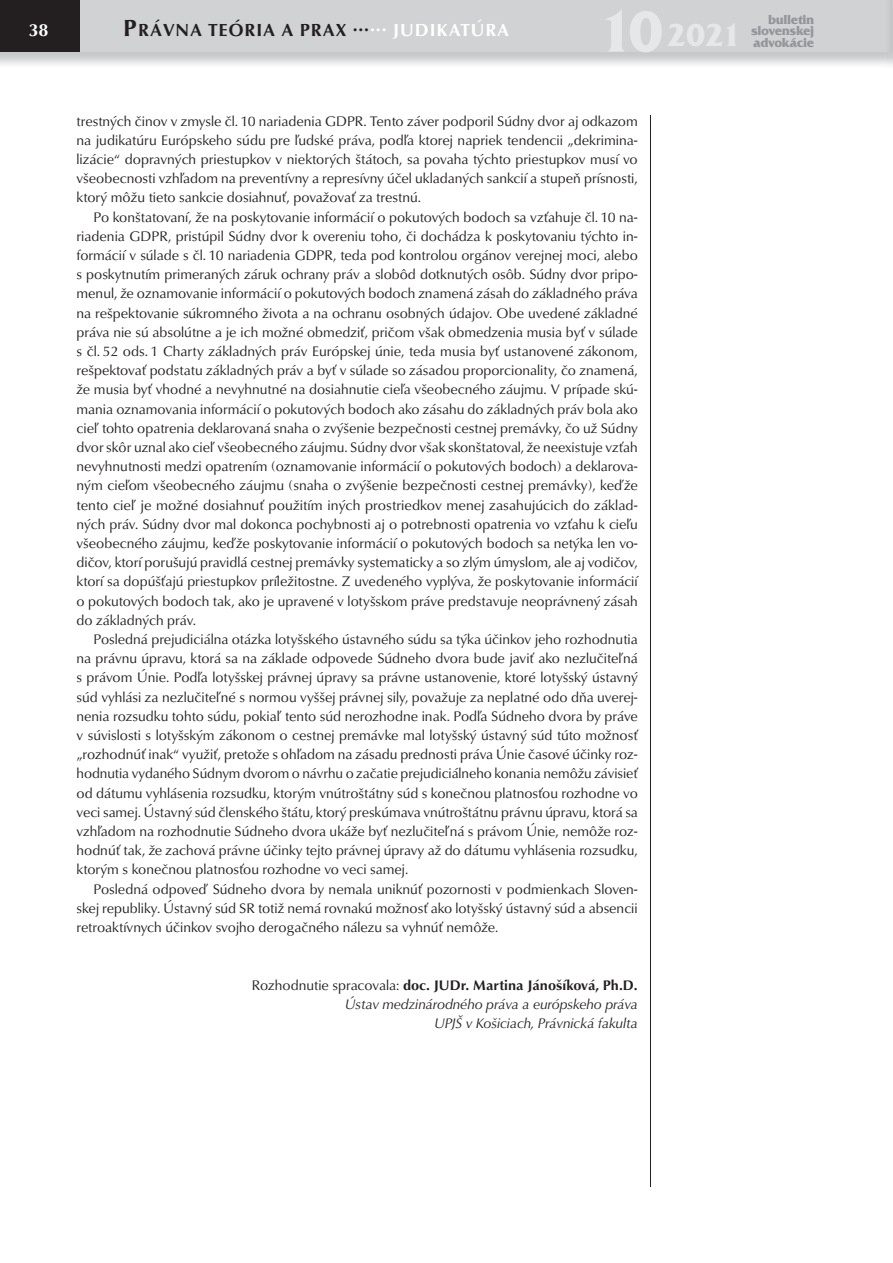
<style>
.page{position:relative;width:893px;height:1263px;background:#fff}
.page>*{position:absolute;margin:0;border:0;box-sizing:border-box;transform-origin:0 0}
.t1{font:700 33px "Friz Qua Itc TEE";color:#e6e7e9}
.t2{font:700 18px "URW Classico TEE";letter-spacing:.05em;color:#231f20}
.t3{font:700 18px "URW Classico TEE";color:#fff}
.t4{font:14.25px/19.2px "URW Classico TEE";color:#231f20;text-align:justify}
.t5{font:italic 14.25px/19.2px "URW Classico TEE";color:#231f20;text-align:right}
.t6{font:700 13.5px/11.2px "Friz Qua Itc TEE";letter-spacing:-.025em;color:#939598;text-align:right}
.s1{font-size:60px}
.s2{font-size:24px}
.s3{color:#fff}
.s4{font-style:normal}
.s5{font-weight:700;font-style:normal}
</style>
<div class="page">
<div style="left:0;top:0;width:893px;height:52px;background:#d1d2d4"></div>
<div style="left:0;top:0;width:79px;height:52px;background:#231f20"></div>
<hr style="left:650px;top:115px;width:1px;height:1071px;background:#231f20">
<h1 class="t1" style="left:598px;top:23px;width:145px"><span class="s1">10</span>2021</h1>
<p class="t3" style="left:28px;top:22px;width:22px">38</p>
<p class="t6" style="left:751px;top:15px;width:65px">bulletin slovenskej</p>
<p class="t2" style="left:123px;top:22px;width:387px"><span class="s2">P</span>RÁVNA TEÓRIA A PRAX ...<sup>...</sup> <span class="s3">JUDIKATÚRA</span></p>
<p class="t6" style="left:753px;top:38px;width:63px">advokácie</p>
<p class="t4" style="left:77px;top:113px;width:563px">trestných činov v zmysle čl. 10 nariadenia GDPR. Tento záver podporil Súdny dvor aj odkazom na judikatúru Európskeho súdu pre ľudské práva, podľa ktorej napriek tendencii „dekrimina&shy;lizácie“ dopravných priestupkov v niektorých štátoch, sa povaha týchto priestupkov musí vo všeobecnosti vzhľadom na preventívny a represívny účel ukladaných sankcií a stupeň prísnosti, ktorý môžu tieto sankcie dosiahnuť, považovať za trestnú.</p>
<p class="t4" style="left:77px;top:209px;width:563px;text-indent:17px">Po konštatovaní, že na poskytovanie informácií o pokutových bodoch sa vzťahuje čl. 10 na&shy;riadenia GDPR, pristúpil Súdny dvor k overeniu toho, či dochádza k poskytovaniu týchto in&shy;formácií v súlade s čl. 10 nariadenia GDPR, teda pod kontrolou orgánov verejnej moci, alebo s poskytnutím primeraných záruk ochrany práv a slobôd dotknutých osôb. Súdny dvor pripo&shy;menul, že oznamovanie informácií o pokutových bodoch znamená zásah do základného práva na rešpektovanie súkromného života a na ochranu osobných údajov. Obe uvedené základné práva nie sú absolútne a je ich možné obmedziť, pričom však obmedzenia musia byť v súlade s čl. 52 ods. 1 Charty základných práv Európskej únie, teda musia byť ustanovené zákonom, rešpektovať podstatu základných práv a byť v súlade so zásadou proporcionality, čo znamená, že musia byť vhodné a nevyhnutné na dosiahnutie cieľa všeobecného záujmu. V prípade skú&shy;mania oznamovania informácií o pokutových bodoch ako zásahu do základných práv bola ako cieľ tohto opatrenia deklarovaná snaha o zvýšenie bezpečnosti cestnej premávky, čo už Súdny dvor skôr uznal ako cieľ všeobecného záujmu. Súdny dvor však skonštatoval, že neexistuje vzťah nevyhnutnosti medzi opatrením (oznamovanie informácií o pokutových bodoch) a deklarova&shy;ným cieľom všeobecného záujmu (snaha o zvýšenie bezpečnosti cestnej premávky), keďže tento cieľ je možné dosiahnuť použitím iných prostriedkov menej zasahujúcich do základ&shy;ných práv. Súdny dvor mal dokonca pochybnosti aj o potrebnosti opatrenia vo vzťahu k cieľu všeobecného záujmu, keďže poskytovanie informácií o pokutových bodoch sa netýka len vo&shy;dičov, ktorí porušujú pravidlá cestnej premávky systematicky a so zlým úmyslom, ale aj vodičov, ktorí sa dopúšťajú priestupkov príležitostne. Z uvedeného vyplýva, že poskytovanie informácií o pokutových bodoch tak, ako je upravené v lotyšskom práve predstavuje neoprávnený zásah do základných práv.</p>
<p class="t4" style="left:77px;top:631px;width:563px;text-indent:17px">Posledná prejudiciálna otázka lotyšského ústavného súdu sa týka účinkov jeho rozhodnutia na právnu úpravu, ktorá sa na základe odpovede Súdneho dvora bude javiť ako nezlučiteľná s právom Únie. Podľa lotyšskej právnej úpravy sa právne ustanovenie, ktoré lotyšský ústavný súd vyhlási za nezlučiteľné s normou vyššej právnej sily, považuje za neplatné odo dňa uverej&shy;nenia rozsudku tohto súdu, pokiaľ tento súd nerozhodne inak. Podľa Súdneho dvora by práve v súvislosti s lotyšským zákonom o cestnej premávke mal lotyšský ústavný súd túto možnosť „rozhodnúť inak“ využiť, pretože s ohľadom na zásadu prednosti práva Únie časové účinky roz&shy;hodnutia vydaného Súdnym dvorom o návrhu o začatie prejudiciálneho konania nemôžu závisieť od dátumu vyhlásenia rozsudku, ktorým vnútroštátny súd s konečnou platnosťou rozhodne vo veci samej. Ústavný súd členského štátu, ktorý preskúmava vnútroštátnu právnu úpravu, ktorá sa vzhľadom na rozhodnutie Súdneho dvora ukáže byť nezlučiteľná s právom Únie, nemôže roz&shy;hodnúť tak, že zachová právne účinky tejto právnej úpravy až do dátumu vyhlásenia rozsudku, ktorým s konečnou platnosťou rozhodne vo veci samej.</p>
<p class="t4" style="left:77px;top:881px;width:563px;text-indent:17px">Posledná odpoveď Súdneho dvora by nemala uniknúť pozornosti v podmienkach Sloven&shy;skej republiky. Ústavný súd SR totiž nemá rovnakú možnosť ako lotyšský ústavný súd a absencii retroaktívnych účinkov svojho derogačného nálezu sa vyhnúť nemôže.</p>
<p class="t5" style="left:252px;top:977px;width:387px"><span class="s4">Rozhodnutie spracovala:</span> <span class="s5">doc. JUDr. Martina Jánošíková, Ph.D.<br></span>Ústav medzinárodného práva a európskeho práva<br>UPJŠ v Košiciach, Právnická fakulta</p>
</div>
